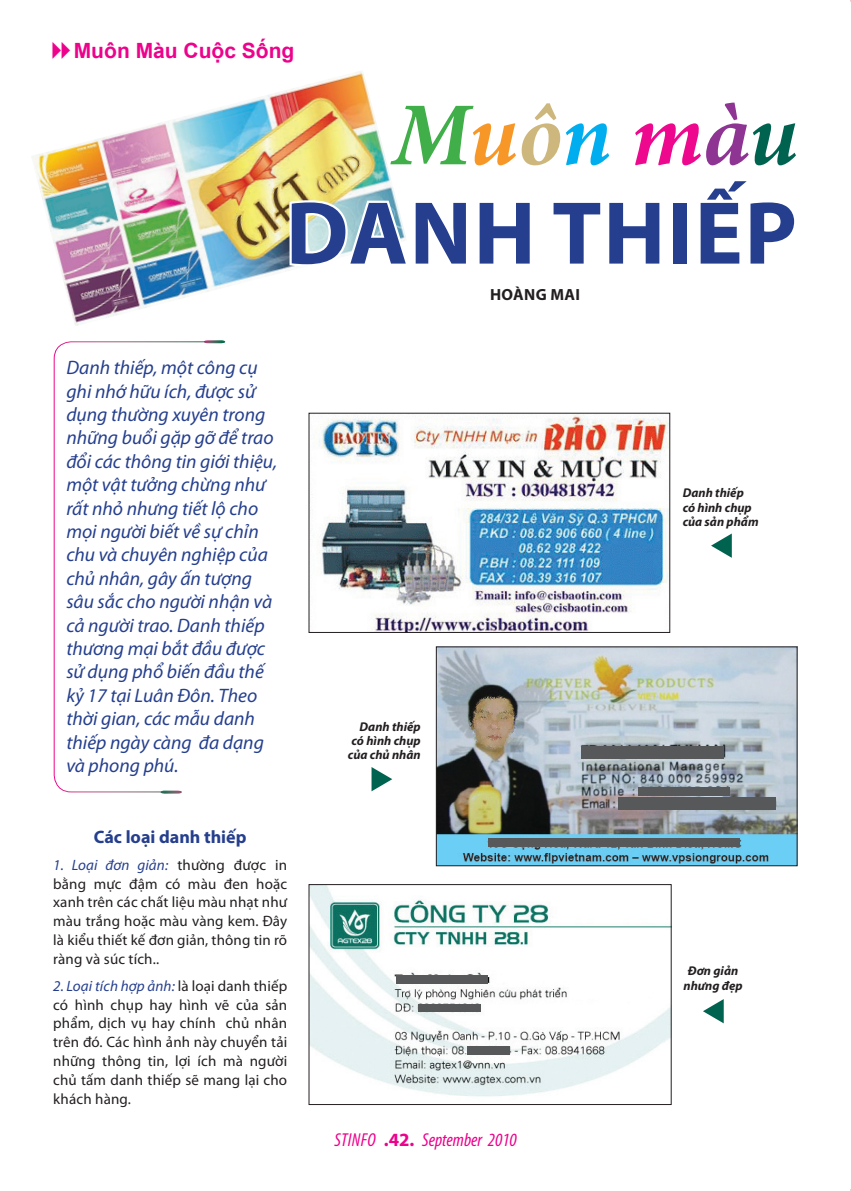
<style>
.page{position:relative;width:851px;height:1191px;background:#fff}
.page>*{position:absolute;margin:0;border:0;box-sizing:border-box;transform-origin:0 0}
.t1{font:700 90px "Myriad Pro";letter-spacing:.02em;color:#253f8e}
.t2{font:italic 700 90px "Minion Pro";letter-spacing:-.005em;color:#40ae49}
.t3{font:700 21px "Arial";color:#ed028c}
.t4{font:italic 19.5px/23.4px "Myriad Pro";color:#253f8e}
.t5{font:italic condensed 18.75px "Myriad Pro";color:#ed028c}
.t6{font:700 18px "Myriad Pro";color:#253f8e}
.Tacgia{font:700 16.2px "Myriad Pro";color:#231f20}
.t7{font:15px/18.8px "Myriad Pro";letter-spacing:.01em;color:#231f20;text-align:justify}
.Chuthichhinh{font:italic 700 12.75px/14.2px "Myriad Pro";color:#231f20;text-align:center}
.s1{color:#f79727}
.s2{color:#cdb77c}
.s3{color:#00aeef}
.s4{color:#ed088d}
.s5{color:#8e3594}
.s6{color:#006350}
.s7{font-style:italic;color:#253f8e}
.s8{font-weight:700;font-style:normal;font-stretch:normal}
</style>
<div class="page">
<img style="left:32px;top:71px;width:364px;height:255px">
<svg style="left:384px;top:99px;width:12px;height:71px"></svg>
<svg style="left:286px;top:197px;width:120px;height:73px"></svg>
<svg style="left:160px;top:792px;width:22px;height:1px"></svg>
<svg style="left:204px;top:340px;width:21px;height:1px"></svg>
<svg style="left:53px;top:341px;width:172px;height:451px"></svg>
<img style="left:310px;top:886px;width:359px;height:211px">
<div style="left:308px;top:884px;width:363px;height:221px;border:1px solid #231f20"></div>
<svg style="left:703px;top:999px;width:20px;height:24px"></svg>
<img style="left:310px;top:415px;width:358px;height:216px">
<div style="left:308px;top:413px;width:362px;height:220px;border:1px solid #231f20"></div>
<svg style="left:711px;top:534px;width:20px;height:24px"></svg>
<img style="left:438px;top:648px;width:357px;height:216px">
<div style="left:436px;top:646px;width:361px;height:220px;border:1px solid #231f20"></div>
<svg style="left:371px;top:767px;width:21px;height:24px"></svg>
<div style="left:396px;top:975px;width:92px;height:8px;background:#57585a"></div>
<div style="left:417px;top:1004px;width:63px;height:7px;background:#57585a"></div>
<div style="left:467px;top:1046px;width:43px;height:8px;background:#57585a"></div>
<div style="left:580px;top:746px;width:143px;height:12px;background:#57585a"></div>
<div style="left:638px;top:787px;width:92px;height:8px;background:#57585a"></div>
<div style="left:488px;top:838px;width:251px;height:9px;background:#57585a"></div>
<div style="left:618px;top:797px;width:157px;height:13px;background:#57585a"></div>
<p class="t3" style="left:74px;top:37px;width:222px">Muôn Màu Cuộc Sống</p>
<p class="t2" style="left:391px;top:71px;width:407px">M<span class="s1">u</span><span class="s2">ô</span><span class="s3">n</span> <span class="s4">m</span><span class="s5">à</span><span class="s6">u</span></p>
<p class="t1" style="left:286px;top:174px;width:512px">danh thiếp</p>
<p class="Tacgia" style="left:490px;top:284px;width:83px">HOÀNG MAI</p>
<p class="t4" style="left:66px;top:355px;width:212px">Danh thiếp, một công cụ ghi nhớ hữu ích, được sử dụng thường xuyên trong những buổi gặp gỡ để trao đổi các thông tin giới thiệu, một vật tưởng chừng như rất nhỏ nhưng tiết lộ cho mọi người biết về sự chỉn chu và chuyên nghiệp của chủ nhân, gây ấn tượng sâu sắc cho người nhận và cả người trao. Danh thiếp thương mại bắt đầu được sử dụng phổ biến đầu thế kỷ 17 tại Luân Đôn. Theo thời gian, các mẫu danh thiếp ngày càng đa dạng và phong phú.</p>
<p class="Chuthichhinh" style="left:348px;top:719px;width:74px;text-align:justify;text-indent:12px">Danh thiếp có hình chụp của chủ nhân</p>
<p class="Chuthichhinh" style="left:682px;top:485px;width:77px;text-align:left">Danh thiếp có hình chụp của sản phẩm</p>
<p class="t6" style="left:94px;top:825px;width:154px">Các loại danh thiếp</p>
<p class="t7" style="left:53px;top:855px;width:235px"><span class="s7">1. Loại đơn giản:</span> thường được in bằng mực đậm có màu đen hoặc xanh trên các chất liệu màu nhạt như màu trắng hoặc màu vàng kem. Đây là kiểu thiết kế đơn giản, thông tin rõ ràng và súc tích..</p>
<p class="t7" style="left:53px;top:976px;width:235px"><span class="s7">2. Loại tích hợp ảnh:</span> là loại danh thiếp có hình chụp hay hình vẽ của sản phẩm, dịch vụ hay chính chủ nhân trên đó. Các hình ảnh này chuyển tải những thông tin, lợi ích mà người chủ tấm danh thiếp sẽ mang lại cho khách hàng.</p>
<p class="t5" style="left:334px;top:1128px;width:184px">STinfo <span class="s8">.42.</span> September 2010</p>
<p class="Chuthichhinh" style="left:683px;top:963px;width:61px">Đơn giản nhưng đẹp</p>
</div>
